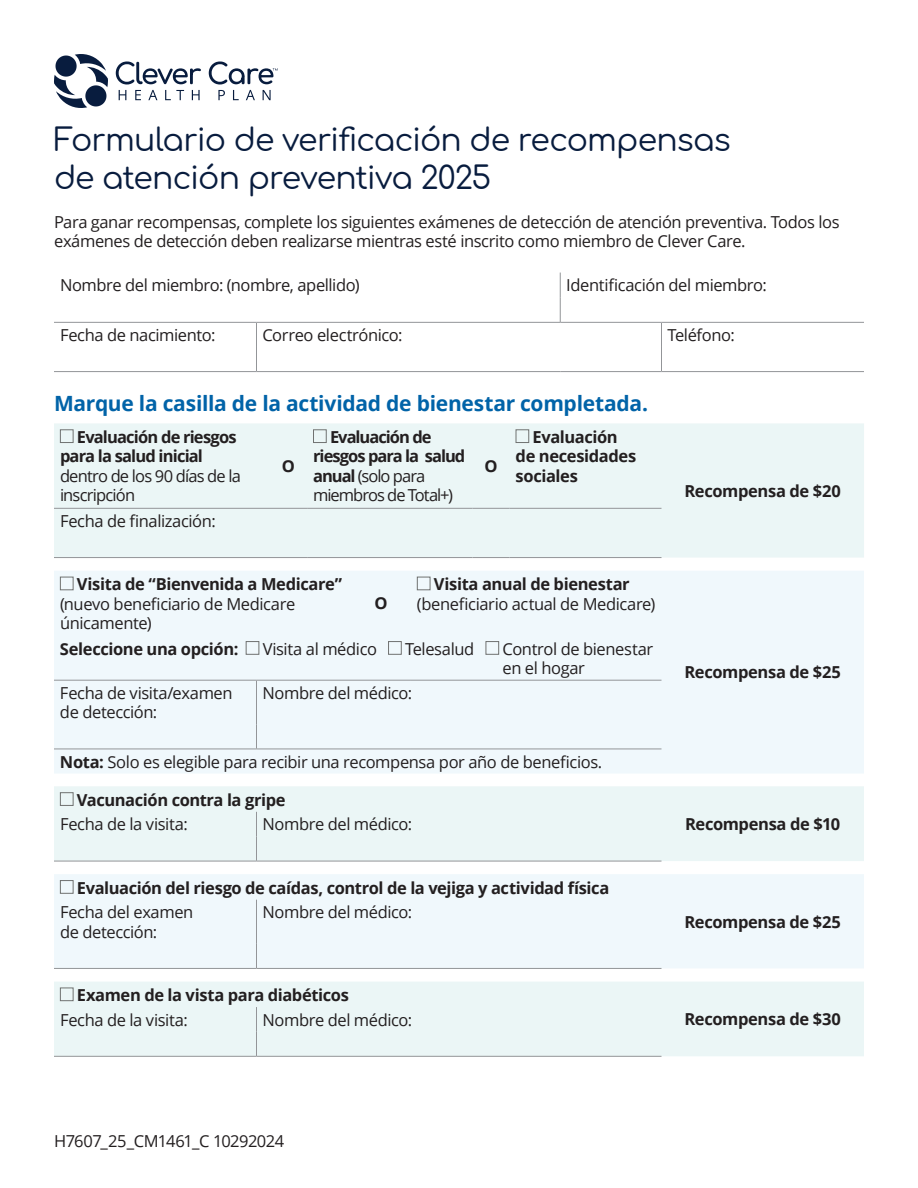
<style>
.page{position:relative;width:918px;height:1188px;background:#fff}
.page>*{position:absolute;margin:0;border:0;box-sizing:border-box;transform-origin:0 0}
.t1{font:31.5px/37.8px "Comfortaa";letter-spacing:-.03em;color:#081c3e}
.t2{font:700 21px "Open Sans";letter-spacing:-.015em;color:#0163a8}
.t3{font:16.5px/19.5px "Open Sans";letter-spacing:-.025em;color:#231f20}
.t4{font:700 16.5px/19.5px "Open Sans";letter-spacing:-.025em;color:#231f20}
.t5{font:700 16.5px/19.5px "Open Sans";letter-spacing:-.06em;color:#231f20}
.t6{font:700 16.5px/19.5px "Open Sans";letter-spacing:-.05em;color:#231f20}
.t7{font:16.5px/19.5px "Open Sans";letter-spacing:-.05em;color:#231f20}
.s1{font-weight:400}
.s2{font-weight:700}
</style>
<div class="page">
<svg style="left:54px;top:54px;width:54px;height:54px"></svg>
<svg style="left:116px;top:61px;width:85px;height:39px"></svg>
<svg style="left:209px;top:61px;width:69px;height:39px"></svg>
<svg style="left:560px;top:273px;width:1px;height:49px"></svg>
<hr style="left:54px;top:322px;width:202px;height:1px;background:#939598">
<hr style="left:256px;top:322px;width:304px;height:1px;background:#939598">
<hr style="left:560px;top:322px;width:102px;height:1px;background:#939598">
<hr style="left:662px;top:322px;width:202px;height:1px;background:#939598">
<svg style="left:256px;top:323px;width:1px;height:48px"></svg>
<svg style="left:661px;top:323px;width:1px;height:48px"></svg>
<hr style="left:54px;top:371px;width:202px;height:1px;background:#939598">
<hr style="left:256px;top:371px;width:304px;height:1px;background:#939598">
<hr style="left:560px;top:371px;width:102px;height:1px;background:#939598">
<hr style="left:662px;top:371px;width:202px;height:1px;background:#939598">
<div style="left:54px;top:423px;width:810px;height:135px;background:#ebf6f6"></div>
<hr style="left:54px;top:557px;width:216px;height:1px;background:#939598">
<hr style="left:270px;top:557px;width:37px;height:1px;background:#939598">
<hr style="left:307px;top:557px;width:166px;height:1px;background:#939598">
<hr style="left:473px;top:557px;width:37px;height:1px;background:#939598">
<hr style="left:510px;top:557px;width:152px;height:1px;background:#939598">
<hr style="left:54px;top:508px;width:216px;height:1px;background:#939598">
<hr style="left:270px;top:508px;width:37px;height:1px;background:#939598">
<hr style="left:307px;top:508px;width:166px;height:1px;background:#939598">
<hr style="left:473px;top:508px;width:37px;height:1px;background:#939598">
<hr style="left:510px;top:508px;width:152px;height:1px;background:#939598">
<div style="left:60px;top:429px;width:14px;height:14px;border:1px solid #707271"></div>
<div style="left:313px;top:429px;width:14px;height:14px;border:1px solid #707271"></div>
<div style="left:516px;top:429px;width:13px;height:14px;border:1px solid #707271"></div>
<div style="left:54px;top:571px;width:810px;height:202px;background:#f0f8fc"></div>
<hr style="left:54px;top:749px;width:202px;height:1px;background:#939598">
<hr style="left:256px;top:749px;width:95px;height:1px;background:#939598">
<hr style="left:351px;top:749px;width:60px;height:1px;background:#939598">
<hr style="left:411px;top:749px;width:250px;height:1px;background:#939598">
<hr style="left:256px;top:681px;width:1px;height:43px;background:#939598">
<svg style="left:256px;top:724px;width:1px;height:25px"></svg>
<hr style="left:54px;top:680px;width:202px;height:1px;background:#939598">
<hr style="left:256px;top:680px;width:95px;height:1px;background:#939598">
<hr style="left:351px;top:680px;width:60px;height:1px;background:#939598">
<hr style="left:411px;top:680px;width:250px;height:1px;background:#939598">
<div style="left:60px;top:577px;width:14px;height:13px;border:1px solid #707271"></div>
<div style="left:417px;top:577px;width:13px;height:13px;border:1px solid #707271"></div>
<div style="left:246px;top:641px;width:13px;height:14px;border:1px solid #707271"></div>
<div style="left:388px;top:641px;width:14px;height:14px;border:1px solid #707271"></div>
<div style="left:486px;top:641px;width:13px;height:14px;border:1px solid #707271"></div>
<div style="left:54px;top:786px;width:810px;height:75px;background:#ebf6f6"></div>
<hr style="left:54px;top:861px;width:202px;height:1px;background:#939598">
<hr style="left:256px;top:861px;width:406px;height:1px;background:#939598">
<svg style="left:256px;top:812px;width:1px;height:49px"></svg>
<div style="left:60px;top:792px;width:14px;height:14px;border:1px solid #707271"></div>
<div style="left:54px;top:874px;width:810px;height:94px;background:#f0f8fc"></div>
<hr style="left:54px;top:968px;width:202px;height:1px;background:#939598">
<hr style="left:256px;top:968px;width:406px;height:1px;background:#939598">
<hr style="left:256px;top:900px;width:1px;height:44px;background:#939598">
<svg style="left:256px;top:944px;width:1px;height:24px"></svg>
<div style="left:60px;top:880px;width:14px;height:14px;border:1px solid #707271"></div>
<div style="left:54px;top:982px;width:810px;height:74px;background:#ebf6f6"></div>
<hr style="left:54px;top:1056px;width:202px;height:1px;background:#939598">
<hr style="left:256px;top:1056px;width:406px;height:1px;background:#939598">
<svg style="left:256px;top:1007px;width:1px;height:49px"></svg>
<div style="left:60px;top:988px;width:14px;height:13px;border:1px solid #707271"></div>
<h1 class="t1" style="left:54px;top:116px;width:678px">Formulario de verificación de recompensas de atención preventiva 2025</h1>
<p class="t3" style="left:54px;top:211px;width:787px">Para ganar recompensas, complete los siguientes exámenes de detección de atención preventiva. Todos los exámenes de detección deben realizarse mientras esté inscrito como miembro de Clever Care.</p>
<p class="t3" style="left:60px;top:275px;width:301px">Nombre del miembro: (nombre, apellido)</p>
<p class="t3" style="left:566px;top:275px;width:202px">Identificación del miembro:</p>
<p class="t3" style="left:60px;top:325px;width:157px">Fecha de nacimiento:</p>
<p class="t3" style="left:263px;top:325px;width:141px">Correo electrónico:</p>
<p class="t3" style="left:667px;top:325px;width:69px">Teléfono:</p>
<p class="t2" style="left:54px;top:388px;width:596px">Marque la casilla de la actividad de bienestar completada.</p>
<p class="t6" style="left:60px;top:427px;width:178px;text-indent:17px">Evaluación de riesgos para la salud inicial</p>
<p class="t7" style="left:60px;top:466px;width:182px">dentro de los 90 días de la inscripción</p>
<p class="t5" style="left:313px;top:427px;width:154px;text-indent:17px">Evaluación de riesgos para la salud anual <span class="s1">(solo para miembros de Total+)</span></p>
<p class="t4" style="left:516px;top:427px;width:122px;text-indent:17px">Evaluación de necesidades sociales</p>
<p class="t4" style="left:282px;top:456px;width:15px">O</p>
<p class="t4" style="left:485px;top:456px;width:15px">O</p>
<p class="t3" style="left:60px;top:511px;width:157px">Fecha de finalización:</p>
<p class="t4" style="left:77px;top:574px;width:267px">Visita de “Bienvenida a Medicare”</p>
<p class="t3" style="left:60px;top:594px;width:237px">(nuevo beneficiario de Medicare únicamente)</p>
<p class="t4" style="left:374px;top:593px;width:15px">O</p>
<p class="t4" style="left:434px;top:574px;width:197px">Visita anual de bienestar</p>
<p class="t3" style="left:417px;top:594px;width:240px">(beneficiario actual de Medicare)</p>
<p class="t4" style="left:685px;top:481px;width:158px">Recompensa de $20</p>
<p class="t4" style="left:60px;top:639px;width:180px">Seleccione una opción:</p>
<p class="t3" style="left:263px;top:639px;width:116px">Visita al médico</p>
<p class="t3" style="left:405px;top:639px;width:71px">Telesalud</p>
<p class="t3" style="left:503px;top:639px;width:152px">Control de bienestar en el hogar</p>
<p class="t3" style="left:60px;top:683px;width:174px">Fecha de visita/examen de detección:</p>
<p class="t3" style="left:263px;top:683px;width:151px">Nombre del médico:</p>
<p class="t3" style="left:60px;top:751px;width:544px"><span class="s2">Nota:</span> Solo es elegible para recibir una recompensa por año de beneficios.</p>
<p class="t4" style="left:77px;top:790px;width:210px">Vacunación contra la gripe</p>
<p class="t3" style="left:60px;top:814px;width:129px">Fecha de la visita:</p>
<p class="t3" style="left:263px;top:814px;width:151px">Nombre del médico:</p>
<p class="t4" style="left:685px;top:814px;width:157px">Recompensa de $10</p>
<p class="t4" style="left:685px;top:662px;width:158px">Recompensa de $25</p>
<p class="t4" style="left:77px;top:878px;width:534px">Evaluación del riesgo de caídas, control de la vejiga y actividad física</p>
<p class="t3" style="left:60px;top:902px;width:135px">Fecha del examen de detección:</p>
<p class="t3" style="left:263px;top:902px;width:151px">Nombre del médico:</p>
<p class="t4" style="left:685px;top:911px;width:158px">Recompensa de $25</p>
<p class="t4" style="left:77px;top:985px;width:273px">Examen de la vista para diabéticos</p>
<p class="t3" style="left:60px;top:1010px;width:129px">Fecha de la visita:</p>
<p class="t3" style="left:263px;top:1010px;width:151px">Nombre del médico:</p>
<p class="t4" style="left:685px;top:1009px;width:158px">Recompensa de $30</p>
<p class="t3" style="left:54px;top:1130px;width:232px">H7607_25_CM1461_C 10292024</p>
</div>
